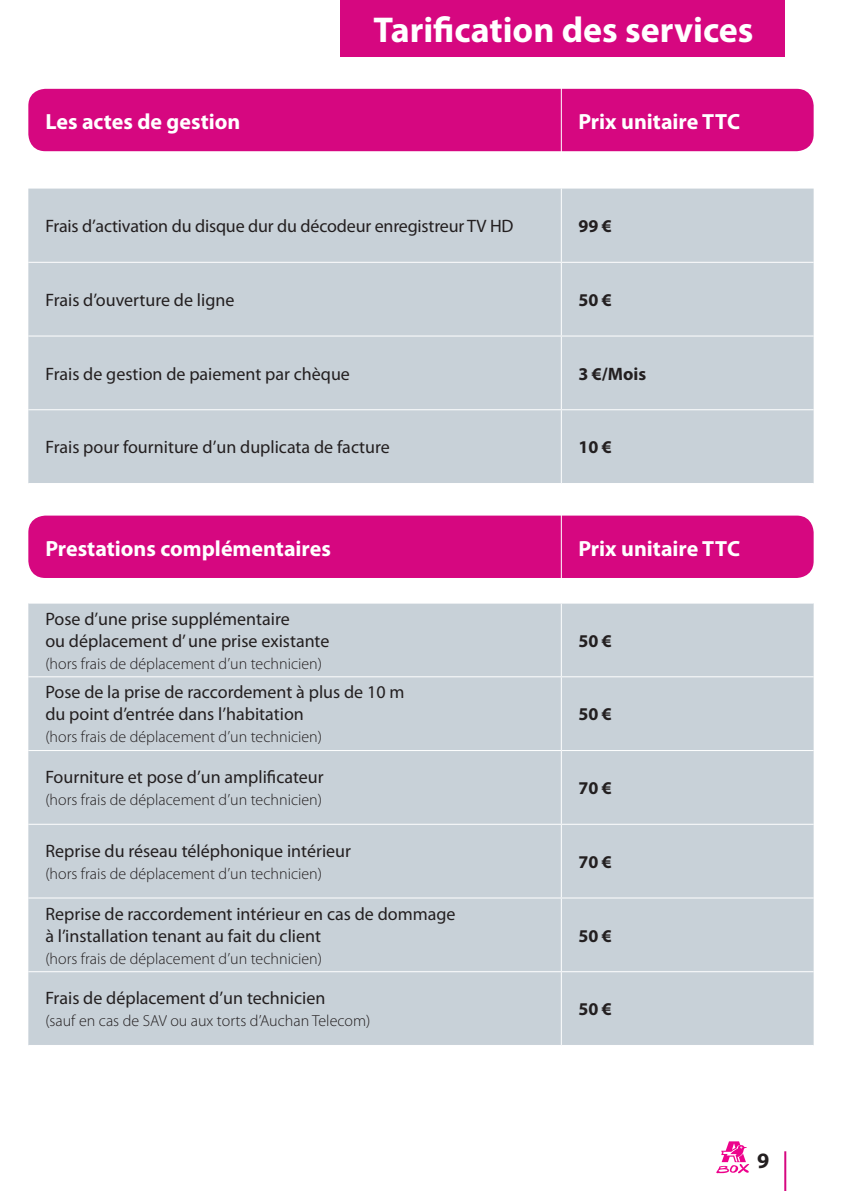
<style>
.page{position:relative;width:842px;height:1191px;background:#fff}
.page>*{position:absolute;margin:0;border:0;box-sizing:border-box;transform-origin:0 0}
.t1{font:700 36px "Myriad Pro";color:#fff}
.t2{font:700 22px "Myriad Pro";color:#fff}
.t3{font:700 22px "Myriad Pro";color:#231f20}
.t4{font:18px/22px "Myriad Pro";color:#231f20}
.t5{font:700 18px "Myriad Pro";color:#231f20}
.t6{font:300 16px "Myriad Pro";color:#231f20}
</style>
<div class="page">
<div style="left:340px;top:0;width:445px;height:57px;background:#d60780"></div>
<div style="left:28px;top:89px;width:786px;height:62px;background:#d60780;border-radius:17px"></div>
<hr style="left:561px;top:86px;width:1px;height:68px;background:#fff">
<div style="left:28px;top:189px;width:786px;height:294px;background:#c8d1d8"></div>
<hr style="left:561px;top:189px;width:1px;height:73px;background:#fff">
<hr style="left:28px;top:262px;width:533px;height:1px;background:#fff">
<hr style="left:561px;top:262px;width:253px;height:1px;background:#fff">
<hr style="left:561px;top:263px;width:1px;height:72px;background:#fff">
<hr style="left:28px;top:335px;width:533px;height:1px;background:#fff">
<hr style="left:561px;top:335px;width:253px;height:1px;background:#fff">
<hr style="left:561px;top:336px;width:1px;height:73px;background:#fff">
<hr style="left:28px;top:409px;width:533px;height:1px;background:#fff">
<hr style="left:561px;top:409px;width:253px;height:1px;background:#fff">
<hr style="left:561px;top:410px;width:1px;height:73px;background:#fff">
<div style="left:28px;top:515px;width:786px;height:63px;background:#d60780;border-radius:17px"></div>
<hr style="left:561px;top:513px;width:1px;height:68px;background:#fff">
<div style="left:28px;top:603px;width:786px;height:442px;background:#c8d1d8"></div>
<hr style="left:28px;top:823px;width:533px;height:1px;background:#fff">
<hr style="left:561px;top:823px;width:253px;height:1px;background:#fff">
<hr style="left:561px;top:824px;width:1px;height:73px;background:#fff">
<hr style="left:28px;top:897px;width:533px;height:1px;background:#fff">
<hr style="left:561px;top:897px;width:253px;height:1px;background:#fff">
<hr style="left:561px;top:603px;width:1px;height:73px;background:#fff">
<hr style="left:28px;top:676px;width:533px;height:1px;background:#fff">
<hr style="left:561px;top:676px;width:253px;height:1px;background:#fff">
<hr style="left:561px;top:677px;width:1px;height:73px;background:#fff">
<hr style="left:28px;top:750px;width:533px;height:1px;background:#fff">
<hr style="left:561px;top:750px;width:253px;height:1px;background:#fff">
<hr style="left:561px;top:751px;width:1px;height:72px;background:#fff">
<hr style="left:561px;top:898px;width:1px;height:73px;background:#fff">
<hr style="left:28px;top:971px;width:533px;height:1px;background:#fff">
<hr style="left:561px;top:971px;width:253px;height:1px;background:#fff">
<hr style="left:561px;top:972px;width:1px;height:73px;background:#fff">
<svg style="left:716px;top:1141px;width:33px;height:32px"></svg>
<hr style="left:784px;top:1151px;width:2px;height:40px;background:#d60780">
<h1 class="t1" style="left:373px;top:6px;width:382px">Tarification des services</h1>
<p class="t2" style="left:45px;top:107px;width:197px">Les actes de gestion</p>
<p class="t2" style="left:578px;top:107px;width:138px">Prix unitaire ttc</p>
<p class="t4" style="left:45px;top:215px;width:470px">Frais d’activation du disque dur du décodeur enregistreur TV HD</p>
<p class="t5" style="left:578px;top:214px;width:35px">99 €</p>
<p class="t4" style="left:45px;top:288px;width:190px">Frais d’ouverture de ligne</p>
<p class="t5" style="left:578px;top:288px;width:35px">50 €</p>
<p class="t4" style="left:45px;top:362px;width:306px">Frais de gestion de paiement par chèque</p>
<p class="t5" style="left:578px;top:362px;width:69px">3 €/Mois</p>
<p class="t4" style="left:45px;top:436px;width:346px">Frais pour fourniture d’un duplicata de facture</p>
<p class="t5" style="left:578px;top:435px;width:35px">10 €</p>
<p class="t2" style="left:45px;top:534px;width:287px">Prestations complémentaires</p>
<p class="t2" style="left:578px;top:534px;width:138px">Prix unitaire ttc</p>
<p class="t4" style="left:45px;top:607px;width:286px">Pose d’une prise supplémentaire<br>ou déplacement d’ une prise existante</p>
<p class="t6" style="left:45px;top:654px;width:278px">(hors frais de déplacement d’un technicien)</p>
<p class="t4" style="left:45px;top:681px;width:361px">Pose de la prise de raccordement à plus de 10 m du point d’entrée dans l’habitation</p>
<p class="t6" style="left:45px;top:727px;width:278px">(hors frais de déplacement d’un technicien)</p>
<p class="t4" style="left:45px;top:766px;width:280px">Fourniture et pose d’un amplificateur</p>
<p class="t6" style="left:45px;top:790px;width:278px">(hors frais de déplacement d’un technicien)</p>
<p class="t4" style="left:45px;top:839px;width:307px">Reprise du réseau téléphonique intérieur</p>
<p class="t6" style="left:45px;top:864px;width:278px">(hors frais de déplacement d’un technicien)</p>
<p class="t4" style="left:45px;top:902px;width:412px">Reprise de raccordement intérieur en cas de dommage à l’installation tenant au fait du client</p>
<p class="t6" style="left:45px;top:948px;width:278px">(hors frais de déplacement d’un technicien)</p>
<p class="t4" style="left:45px;top:987px;width:282px">Frais de déplacement d’un technicien</p>
<p class="t6" style="left:45px;top:1011px;width:327px">(sauf en cas de SAV ou aux torts d’Auchan Telecom)</p>
<p class="t5" style="left:578px;top:629px;width:35px">50 €</p>
<p class="t5" style="left:578px;top:702px;width:35px">50 €</p>
<p class="t5" style="left:578px;top:776px;width:35px">70 €</p>
<p class="t5" style="left:578px;top:850px;width:35px">70 €</p>
<p class="t5" style="left:578px;top:923px;width:35px">50 €</p>
<p class="t5" style="left:578px;top:997px;width:35px">50 €</p>
<p class="t3" style="left:757px;top:1146px;width:14px">9</p>
</div>
